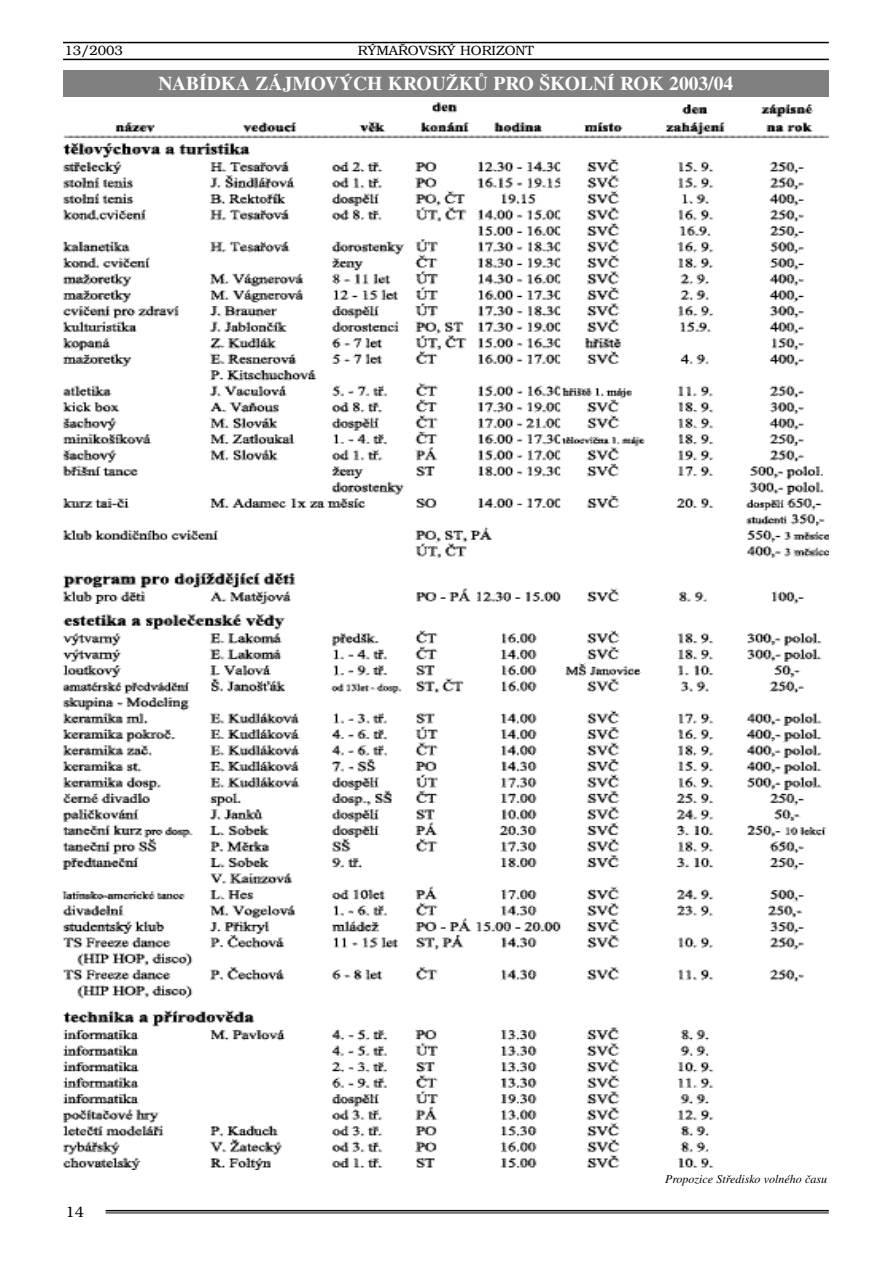
<style>
.page{position:relative;width:893px;height:1263px;background:#fff}
.page>*{position:absolute;margin:0;border:0;box-sizing:border-box;transform-origin:0 0}
.t1{font:700 19.5px "Times CE";color:#fff}
.t2{font:300 15px "Bookman CE";color:#000}
.t3{font:300 13.5px "Bookman CE";color:#000}
.t4{font:italic 12px "Times CE";color:#000}
</style>
<div class="page">
<hr style="left:63px;top:42px;width:765px;height:1px;background:#000">
<hr style="left:63px;top:59px;width:765px;height:1px;background:#000">
<hr style="left:106px;top:1210px;width:722px;height:1px;background:#000">
<hr style="left:106px;top:1213px;width:722px;height:1px;background:#000">
<div style="left:63px;top:70px;width:765px;height:27px;background:#808080"></div>
<img style="left:63px;top:103px;width:765px;height:1066px">
<p class="t3" style="left:64px;top:46px;width:60px">13/2003</p>
<p class="t3" style="left:358px;top:46px;width:177px">RÝMAŘOVSKÝ HORIZONT</p>
<p class="t1" style="left:158px;top:76px;width:576px">NABÍDKA ZÁJMOVÝCH KROUŽKŮ PRO ŠKOLNÍ ROK 2003/04</p>
<p class="t2" style="left:66px;top:1206px;width:20px">14</p>
<p class="t4" style="left:665px;top:1175px;width:164px">Propozice Středisko volného času</p>
</div>
